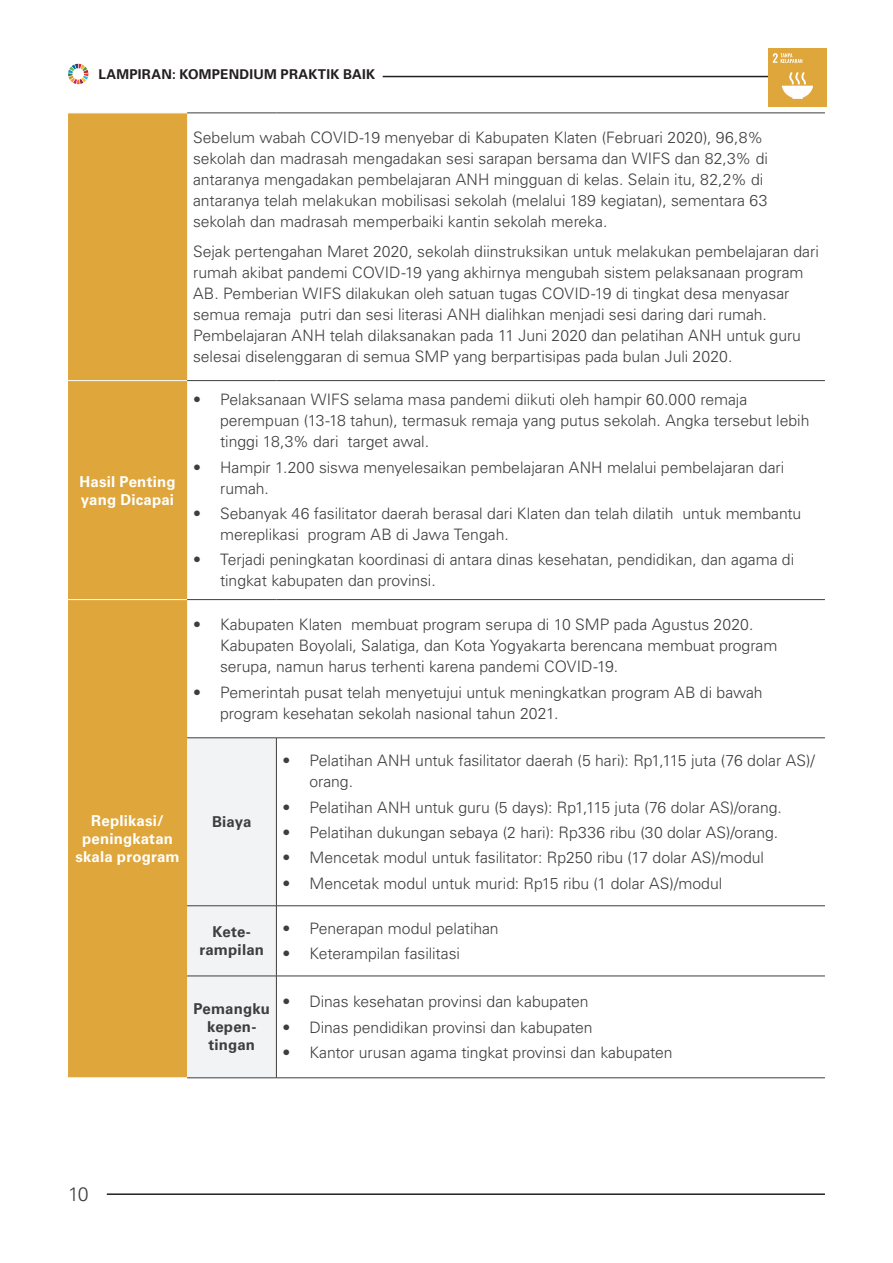
<style>
.page{position:relative;width:893px;height:1263px;background:#fff}
.page>*{position:absolute;margin:0;border:0;box-sizing:border-box;transform-origin:0 0}
.t1{font:300 19.5px "Univers LT Std";color:#3e3e3f}
.body_copy_table{font:300 15.75px/21px "Univers LT Std";letter-spacing:-.005em;color:#3e3e3f}
.bold_center{font:700 15px/18px "Univers LT Std";letter-spacing:.01em;color:#fff}
.bold_center-2{font:700 15px/18px "Univers LT Std";letter-spacing:.01em;color:#3e3e3f;text-align:center}
.t2{font:700 13.5px "Univers LT Std";letter-spacing:.015em;color:#231f20}
</style>
<div class="page">
<hr style="left:107px;top:1193px;width:718px;height:2px;background:#231f20">
<svg style="left:68px;top:64px;width:20px;height:20px"></svg>
<hr style="left:383px;top:76px;width:442px;height:1px;background:#231f20">
<div style="left:68px;top:114px;width:119px;height:963px;background:#dea63b"></div>
<div style="left:187px;top:738px;width:89px;height:339px;background:#f2f3f4"></div>
<hr style="left:187px;top:113px;width:89px;height:1px;background:#3e3e3f">
<hr style="left:276px;top:113px;width:549px;height:1px;background:#3e3e3f">
<hr style="left:187px;top:380px;width:89px;height:1px;background:#3e3e3f">
<hr style="left:276px;top:380px;width:549px;height:1px;background:#3e3e3f">
<hr style="left:187px;top:599px;width:89px;height:1px;background:#3e3e3f">
<hr style="left:276px;top:599px;width:549px;height:1px;background:#3e3e3f">
<hr style="left:187px;top:737px;width:89px;height:1px;background:#3e3e3f">
<hr style="left:276px;top:737px;width:549px;height:1px;background:#3e3e3f">
<hr style="left:187px;top:905px;width:89px;height:1px;background:#3e3e3f">
<hr style="left:276px;top:905px;width:549px;height:1px;background:#3e3e3f">
<hr style="left:187px;top:976px;width:89px;height:1px;background:#3e3e3f">
<hr style="left:276px;top:976px;width:549px;height:1px;background:#3e3e3f">
<hr style="left:187px;top:1077px;width:89px;height:1px;background:#3e3e3f">
<hr style="left:276px;top:1077px;width:549px;height:1px;background:#3e3e3f">
<hr style="left:276px;top:738px;width:1px;height:167px;background:#3e3e3f">
<hr style="left:276px;top:906px;width:1px;height:70px;background:#3e3e3f">
<hr style="left:276px;top:976px;width:1px;height:101px;background:#3e3e3f">
<hr style="left:68px;top:380px;width:119px;height:1px;background:#fff">
<hr style="left:68px;top:599px;width:119px;height:1px;background:#fff">
<div style="left:768px;top:48px;width:58px;height:58px;background:#dea63b"></div>
<svg style="left:773px;top:53px;width:29px;height:10px"></svg>
<svg style="left:782px;top:72px;width:31px;height:27px"></svg>
<p class="t2" style="left:99px;top:66px;width:278px">LAMPIRAN: KOMPENDIUM PRAKTIK BAIK</p>
<p class="bold_center" style="left:80px;top:472px;width:97px">Hasil Penting yang Dicapai</p>
<p class="bold_center" style="left:75px;top:812px;width:106px;text-align:center">Replikasi/ peningkatan skala program</p>
<p class="body_copy_table" style="left:193px;top:127px;width:576px">Sebelum wabah COVID-19 menyebar di Kabupaten Klaten (Februari 2020), 96,8% sekolah dan madrasah mengadakan sesi sarapan bersama dan WIFS dan 82,3% di antaranya mengadakan pembelajaran ANH mingguan di kelas. Selain itu, 82,2% di antaranya telah melakukan mobilisasi sekolah (melalui 189 kegiatan), sementara 63 sekolah dan madrasah memperbaiki kantin sekolah mereka.</p>
<p class="body_copy_table" style="left:193px;top:241px;width:627px">Sejak pertengahan Maret 2020, sekolah diinstruksikan untuk melakukan pembelajaran dari rumah akibat pandemi COVID-19 yang akhirnya mengubah sistem pelaksanaan program AB. Pemberian WIFS dilakukan oleh satuan tugas COVID-19 di tingkat desa menyasar semua remaja putri dan sesi literasi ANH dialihkan menjadi sesi daring dari rumah.<br>Pembelajaran ANH telah dilaksanakan pada 11 Juni 2020 dan pelatihan ANH untuk guru selesai diselenggaran di semua SMP yang berpartisipas pada bulan Juli 2020.</p>
<p class="body_copy_table" style="left:220px;top:389px;width:591px;text-indent:-27px">• Pelaksanaan WIFS selama masa pandemi diikuti oleh hampir 60.000 remaja perempuan (13-18 tahun), termasuk remaja yang putus sekolah. Angka tersebut lebih tinggi 18,3% dari target awal.</p>
<p class="body_copy_table" style="left:220px;top:457px;width:566px;text-indent:-27px">• Hampir 1.200 siswa menyelesaikan pembelajaran ANH melalui pembelajaran dari rumah.</p>
<p class="body_copy_table" style="left:220px;top:503px;width:583px;text-indent:-27px">• Sebanyak 46 fasilitator daerah berasal dari Klaten dan telah dilatih untuk membantu mereplikasi program AB di Jawa Tengah.</p>
<p class="body_copy_table" style="left:220px;top:549px;width:576px;text-indent:-27px">• Terjadi peningkatan koordinasi di antara dinas kesehatan, pendidikan, dan agama di tingkat kabupaten dan provinsi.</p>
<p class="body_copy_table" style="left:220px;top:614px;width:559px;text-indent:-27px">• Kabupaten Klaten membuat program serupa di 10 SMP pada Agustus 2020.<br>Kabupaten Boyolali, Salatiga, dan Kota Yogyakarta berencana membuat program serupa, namun harus terhenti karena pandemi COVID-19.</p>
<p class="body_copy_table" style="left:220px;top:681px;width:544px;text-indent:-27px">• Pemerintah pusat telah menyetujui untuk meningkatkan program AB di bawah program kesehatan sekolah nasional tahun 2021.</p>
<p class="bold_center-2" style="left:212px;top:813px;width:41px">Biaya</p>
<p class="body_copy_table" style="left:309px;top:750px;width:507px;text-indent:-27px">• Pelatihan ANH untuk fasilitator daerah (5 hari): Rp1,115 juta (76 dolar AS)/ orang.</p>
<p class="body_copy_table" style="left:282px;top:797px;width:501px">• Pelatihan ANH untuk guru (5 days): Rp1,115 juta (76 dolar AS)/orang.</p>
<p class="body_copy_table" style="left:282px;top:822px;width:497px">• Pelatihan dukungan sebaya (2 hari): Rp336 ribu (30 dolar AS)/orang.</p>
<p class="body_copy_table" style="left:282px;top:847px;width:483px">• Mencetak modul untuk fasilitator: Rp250 ribu (17 dolar AS)/modul</p>
<p class="body_copy_table" style="left:282px;top:872px;width:441px">• Mencetak modul untuk murid: Rp15 ribu (1 dolar AS)/modul</p>
<p class="bold_center-2" style="left:199px;top:923px;width:66px">Kete&shy;rampilan</p>
<p class="body_copy_table" style="left:282px;top:918px;width:218px">• Penerapan modul pelatihan</p>
<p class="body_copy_table" style="left:282px;top:943px;width:179px">• Keterampilan fasilitasi</p>
<p class="bold_center-2" style="left:193px;top:1000px;width:78px">Pemangku kepen&shy;tingan</p>
<p class="body_copy_table" style="left:282px;top:991px;width:308px">• Dinas kesehatan provinsi dan kabupaten</p>
<p class="body_copy_table" style="left:282px;top:1016px;width:312px">• Dinas pendidikan provinsi dan kabupaten</p>
<p class="body_copy_table" style="left:282px;top:1042px;width:392px">• Kantor urusan agama tingkat provinsi dan kabupaten</p>
<p class="t1" style="left:68px;top:1182px;width:22px">10</p>
</div>
